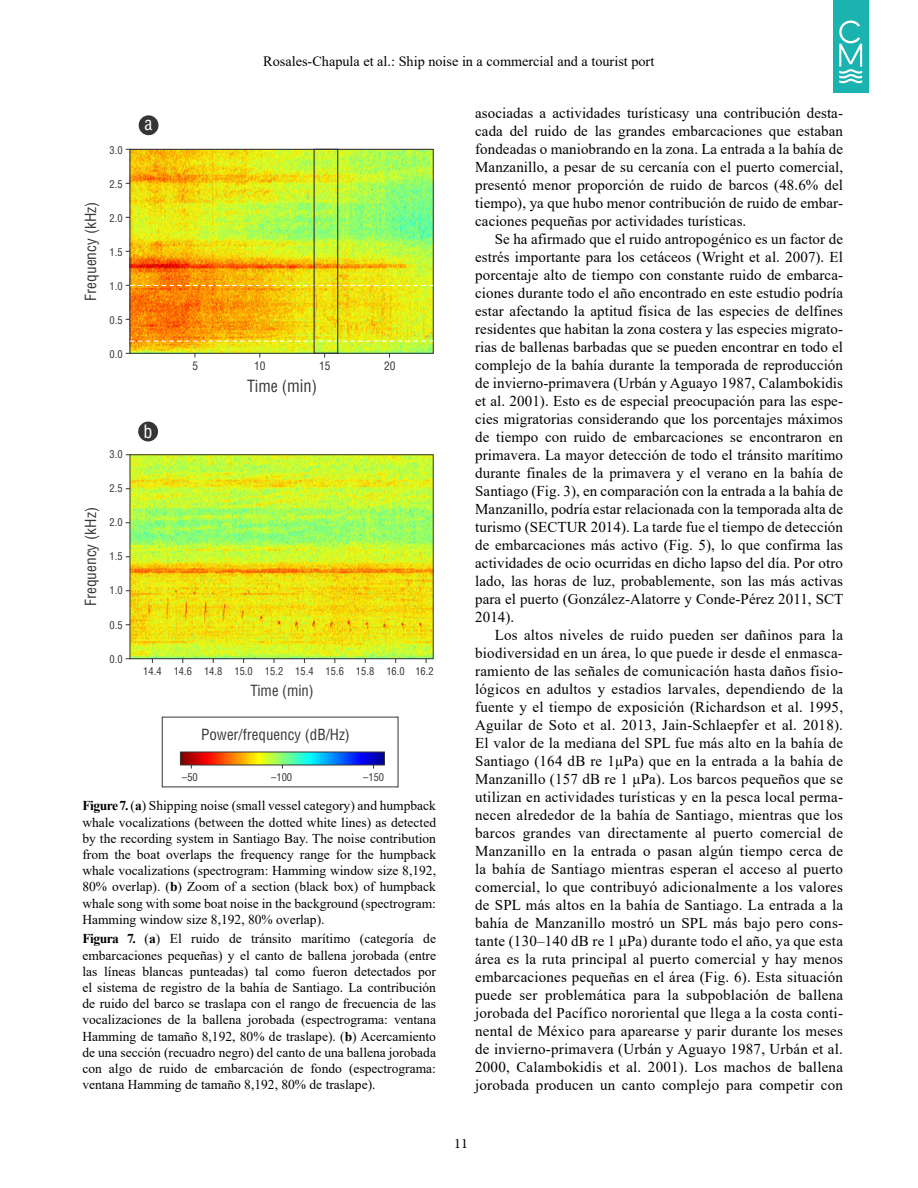
<style>
.page{position:relative;width:918px;height:1188px;background:#fff}
.page>*{position:absolute;margin:0;border:0;box-sizing:border-box;transform-origin:0 0}
.t1{font:condensed 18px "Helvetica";color:#fefefe}
.t2{font:condensed 16.35px "Helvetica";color:#373435}
.t3{font:15px/18px "Times New Roman";letter-spacing:.005em;color:#000;text-align:justify}
.t4{font:condensed 15px "Helvetica";color:#373435}
.t5{font:14.25px "Times New Roman";color:#000}
.t6{font:14.25px "Minion Pro";color:#000}
.t7{font:13.5px/16.2px "Times New Roman";color:#000;text-align:justify}
.t8{font:condensed 11.4px "Helvetica";color:#373435}
.t9{font:condensed 10.5px "Helvetica";color:#373435}
.s1{font-size:16.8px}
.s2{font-weight:700}
</style>
<div class="page">
<div style="left:833px;top:0;width:36px;height:92px;background:#1bb3b0"></div>
<svg style="left:839px;top:20px;width:23px;height:64px"></svg>
<img style="left:132px;top:456px;width:300px;height:201px">
<div style="left:130px;top:454px;width:304px;height:205px;border:1px solid #373435"></div>
<img style="left:132px;top:151px;width:300px;height:201px">
<div style="left:130px;top:149px;width:304px;height:205px;border:1px solid #373435"></div>
<img style="left:182px;top:754px;width:201px;height:9px">
<svg style="left:126px;top:285px;width:307px;height:1px"></svg>
<svg style="left:130px;top:341px;width:303px;height:1px"></svg>
<div style="left:314px;top:149px;width:24px;height:205px;border:1px solid #373435"></div>
<div style="left:139px;top:115px;width:20px;height:20px;background:#373435;border-radius:50%"></div>
<div style="left:138px;top:422px;width:20px;height:19px;background:#373435;border-radius:50%"></div>
<p class="t5" style="left:263px;top:51px;width:393px">Rosales-Chapula et al.: Ship noise in a commercial and a tourist port</p>
<p class="t3" style="left:475px;top:104px;width:369px">asociadas a actividades turísticasy una contribución desta&shy;cada del ruido de las grandes embarcaciones que estaban fondeadas o maniobrando en la zona. La entrada a la bahía de Manzanillo, a pesar de su cercanía con el puerto comercial, presentó menor proporción de ruido de barcos (48.6% del tiempo), ya que hubo menor contribución de ruido de embar&shy;caciones pequeñas por actividades turísticas.</p>
<p class="t3" style="left:475px;top:230px;width:370px;text-indent:20px">Se ha afirmado que el ruido antropogénico es un factor de estrés importante para los cetáceos (Wright et al. 2007). El porcentaje alto de tiempo con constante ruido de embarca&shy;ciones durante todo el año encontrado en este estudio podría estar afectando la aptitud física de las especies de delfines residentes que habitan la zona costera y las especies migrato&shy;rias de ballenas barbadas que se pueden encontrar en todo el complejo de la bahía durante la temporada de reproducción de invierno-primavera (Urbán y Aguayo 1987, Calambokidis et al. 2001). Esto es de especial preocupación para las espe&shy;cies migratorias considerando que los porcentajes máximos de tiempo con ruido de embarcaciones se encontraron en primavera. La mayor detección de todo el tránsito marítimo durante finales de la primavera y el verano en la bahía de Santiago (Fig. 3), en comparación con la entrada a la bahía de Manzanillo, podría estar relacionada con la temporada alta de turismo (SECTUR 2014). La tarde fue el tiempo de detección de embarcaciones más activo (Fig. 5), lo que confirma las actividades de ocio ocurridas en dicho lapso del día. Por otro lado, las horas de luz, probablemente, son las más activas para el puerto (González-Alatorre y Conde-Pérez 2011, SCT 2014).</p>
<p class="t3" style="left:475px;top:626px;width:369px;text-indent:20px">Los altos niveles de ruido pueden ser dañinos para la biodiversidad en un área, lo que puede ir desde el enmasca&shy;ramiento de las señales de comunicación hasta daños fisio&shy;lógicos en adultos y estadios larvales, dependiendo de la fuente y el tiempo de exposición (Richardson et al. 1995, Aguilar de Soto et al. 2013, Jain-Schlaepfer et al. 2018).<br>El valor de la mediana del SPL fue más alto en la bahía de Santiago (164 dB re 1μPa) que en la entrada a la bahía de Manzanillo (157 dB re 1 μPa). Los barcos pequeños que se utilizan en actividades turísticas y en la pesca local perma&shy;necen alrededor de la bahía de Santiago, mientras que los barcos grandes van directamente al puerto comercial de Manzanillo en la entrada o pasan algún tiempo cerca de la bahía de Santiago mientras esperan el acceso al puerto comercial, lo que contribuyó adicionalmente a los valores de SPL más altos en la bahía de Santiago. La entrada a la bahía de Manzanillo mostró un SPL más bajo pero cons&shy;tante (130–140 dB re 1 μPa) durante todo el año, ya que esta área es la ruta principal al puerto comercial y hay menos embarcaciones pequeñas en el área (Fig. 6). Esta situación puede ser problemática para la subpoblación de ballena jorobada del Pacífico nororiental que llega a la costa conti&shy;nental de México para aparearse y parir durante los meses de invierno-primavera (Urbán y Aguayo 1987, Urbán et al.<br>2000, Calambokidis et al. 2001). Los machos de ballena jorobada producen un canto complejo para competir con</p>
<p class="t1" style="left:144px;top:112px;width:9px">a</p>
<p class="t9" style="left:110px;top:143px;width:15px">3.0</p>
<p class="t9" style="left:110px;top:177px;width:15px">2.5</p>
<p class="t9" style="left:110px;top:211px;width:15px">2.0</p>
<p class="t9" style="left:110px;top:246px;width:15px">1.5</p>
<p class="t9" style="left:110px;top:280px;width:15px">1.0</p>
<p class="t9" style="left:110px;top:314px;width:15px">0.5</p>
<p class="t9" style="left:110px;top:348px;width:15px">0.0</p>
<p class="t4" style="left:81px;top:301px;width:100px;rotate:-90deg">Frequency (kHz)</p>
<p class="t8" style="left:193px;top:359px;width:7px">5</p>
<p class="t8" style="left:254px;top:359px;width:13px">10</p>
<p class="t8" style="left:319px;top:359px;width:13px">15</p>
<p class="t8" style="left:384px;top:359px;width:13px">20</p>
<p class="t2" style="left:247px;top:375px;width:71px">Time (<span class="s1">min</span>)</p>
<p class="t1" style="left:143px;top:420px;width:10px">b</p>
<p class="t9" style="left:110px;top:448px;width:15px">3.0</p>
<p class="t9" style="left:110px;top:482px;width:15px">2.5</p>
<p class="t9" style="left:110px;top:516px;width:15px">2.0</p>
<p class="t9" style="left:110px;top:550px;width:15px">1.5</p>
<p class="t9" style="left:110px;top:584px;width:15px">1.0</p>
<p class="t9" style="left:110px;top:618px;width:15px">0.5</p>
<p class="t9" style="left:110px;top:652px;width:15px">0.0</p>
<p class="t4" style="left:81px;top:606px;width:100px;rotate:-90deg">Frequency (kHz)</p>
<p class="t9" style="left:143px;top:664px;width:292px">14.4 14.6 14.8 15.0 15.2 15.4 15.6 15.8 16.0 16.2</p>
<p class="t4" style="left:250px;top:681px;width:65px">Time (min)</p>
<p class="t4" style="left:201px;top:725px;width:150px">Power/frequency (dB/Hz)</p>
<p class="t9" style="left:182px;top:771px;width:17px">–50</p>
<p class="t9" style="left:271px;top:771px;width:22px">–100</p>
<p class="t9" style="left:363px;top:771px;width:22px">–150</p>
<p class="t7" style="left:82px;top:797px;width:355px"><span class="s2">Figure 7.</span> (<span class="s2">a</span>) Shipping noise (small vessel category) and humpback whale vocalizations (between the dotted white lines) as detected by the recording system in Santiago Bay. The noise contribution from the boat overlaps the frequency range for the humpback whale vocalizations (spectrogram: Hamming window size 8,192, 80% overlap). (<span class="s2">b</span>) Zoom of a section (black box) of humpback whale song with some boat noise in the background (spectrogram:<br>Hamming window size 8,192, 80% overlap).</p>
<p class="t7" style="left:82px;top:930px;width:355px"><span class="s2">Figura 7.</span> (<span class="s2">a</span>) El ruido de tránsito marítimo (categoría de embarcaciones pequeñas) y el canto de ballena jorobada (entre las líneas blancas punteadas) tal como fueron detectados por el sistema de registro de la bahía de Santiago. La contribución de ruido del barco se traslapa con el rango de frecuencia de las vocalizaciones de la ballena jorobada (espectrograma: ventana Hamming de tamaño 8,192, 80% de traslape). (<span class="s2">b</span>) Acercamiento de una sección (recuadro negro) del canto de una ballena jorobada con algo de ruido de embarcación de fondo (espectrograma: ventana Hamming de tamaño 8,192, 80% de traslape).</p>
<p class="t6" style="left:454px;top:1134px;width:15px">11</p>
</div>
